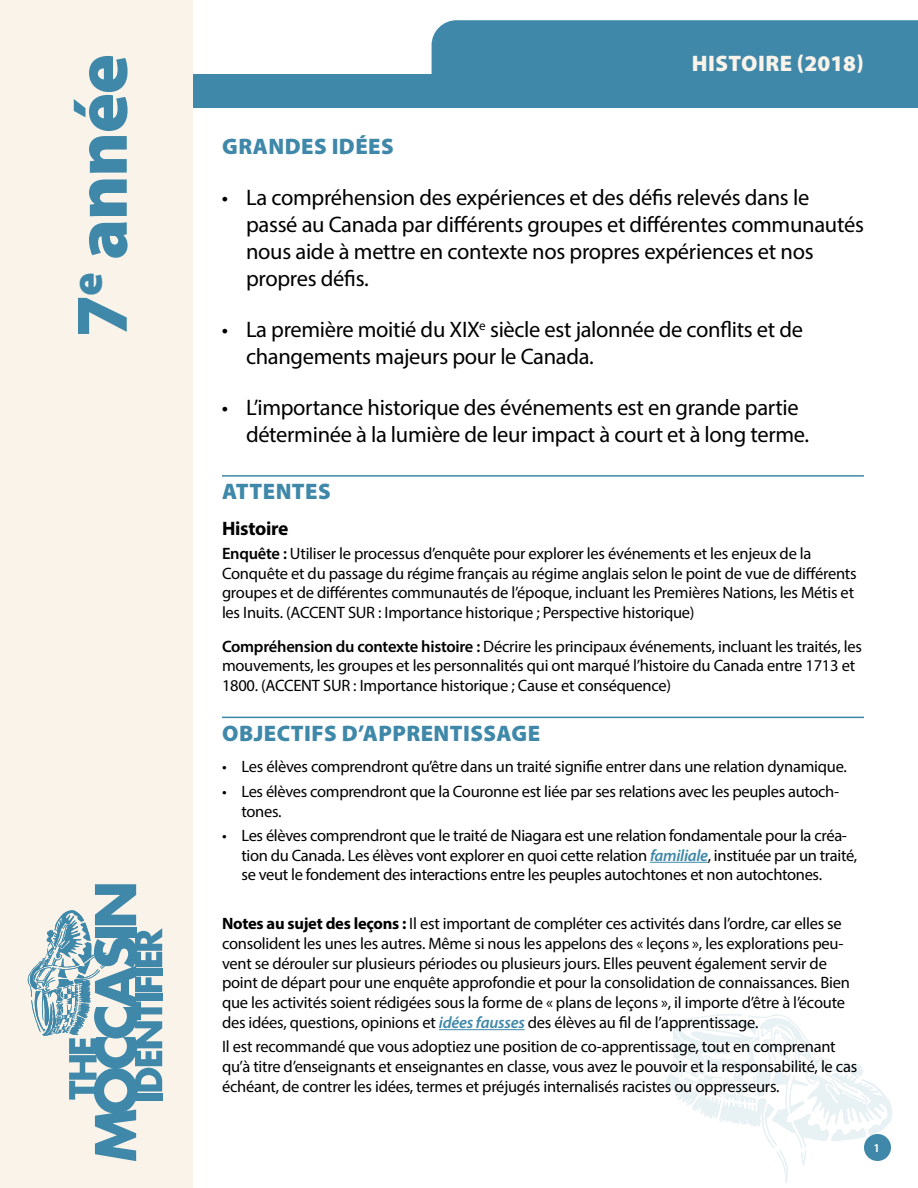
<style>
.page{position:relative;width:918px;height:1188px;background:#fff}
.page>*{position:absolute;margin:0;border:0;box-sizing:border-box;transform-origin:0 0}
.t1{font:900 75px "Myriad Pro";letter-spacing:-.02em;color:#3f88a9}
.t2{font:22.5px/27px "Myriad Pro";letter-spacing:-.015em;color:#000}
.t3{font:900 22.5px "Myriad Pro";letter-spacing:.02em;color:#3f88a9}
.t4{font:900 22.5px "Myriad Pro";letter-spacing:.02em;color:#faf3ea}
.t5{font:700 19.5px "Myriad Pro";letter-spacing:-.015em;color:#000}
.t6{font:16.5px/19.8px "Myriad Pro";letter-spacing:-.015em;color:#000}
.t7{font:700 condensed 12px "Myriad Pro";color:#fff}
.s1{font-weight:600}
.s2{font-weight:600;font-style:italic;color:#3f88a9}
.s3{font-weight:700}
</style>
<div class="page">
<div style="left:0;top:0;width:194px;height:1188px;background:#faf3ea"></div>
<svg style="left:664px;top:1014px;width:228px;height:169px"></svg>
<svg style="left:28px;top:884px;width:134px;height:277px"></svg>
<div style="left:864px;top:1134px;width:27px;height:27px;background:#3f88a9;border-radius:50%"></div>
<div style="left:194px;top:75px;width:724px;height:33px;background:#3f88a9"></div>
<div style="left:432px;top:20px;width:486px;height:55px;background:#3f88a9"></div>
<hr style="left:222px;top:475px;width:642px;height:2px;background:#3f88a9">
<hr style="left:222px;top:717px;width:642px;height:1px;background:#3f88a9">
<hr style="left:650px;top:862px;width:58px;height:1px;background:#3f88a9">
<hr style="left:439px;top:1029px;width:86px;height:1px;background:#3f88a9">
<h1 class="t1" style="left:51px;top:337px;width:285px;rotate:-90deg">7<sup>e</sup> année</h1>
<h2 class="t4" style="left:692px;top:48px;width:173px">HISTOIRE (2018)</h2>
<h2 class="t3" style="left:222px;top:132px;width:173px">GRANDES IDÉES</h2>
<h2 class="t2" style="left:246px;top:184px;width:619px;text-indent:-24px">• La compréhension des expériences et des défis relevés dans le passé au Canada par différents groupes et différentes communautés nous aide à mettre en contexte nos propres expériences et nos propres défis.</h2>
<h2 class="t2" style="left:246px;top:316px;width:558px;text-indent:-24px">• La première moitié du XIX<sup>e</sup> siècle est jalonnée de conflits et de changements majeurs pour le Canada.</h2>
<h2 class="t2" style="left:246px;top:394px;width:565px;text-indent:-24px">• L’importance historique des événements est en grande partie déterminée à la lumière de leur impact à court et à long terme.</h2>
<h2 class="t3" style="left:222px;top:477px;width:110px">ATTENTES</h2>
<p class="t5" style="left:222px;top:515px;width:68px">Histoire</p>
<p class="t6" style="left:222px;top:543px;width:636px"><span class="s1">Enquête :</span> Utiliser le processus d’enquête pour explorer les événements et les enjeux de la Conquête et du passage du régime français au régime anglais selon le point de vue de différents groupes et de différentes communautés de l’époque, incluant les Premières Nations, les Métis et les Inuits. (ACCENT SUR : Importance historique ; Perspective historique)</p>
<p class="t6" style="left:222px;top:636px;width:641px"><span class="s1">Compréhension du contexte histoire :</span> Décrire les principaux événements, incluant les traités, les mouvements, les groupes et les personnalités qui ont marqué l’histoire du Canada entre 1713 et<br>1800. (ACCENT SUR : Importance historique ; Cause et conséquence)</p>
<h2 class="t3" style="left:222px;top:718px;width:319px">OBJECTIFS D’APPRENTISSAGE</h2>
<p class="t6" style="left:222px;top:757px;width:627px">• Les élèves comprendront qu’être dans un traité signifie entrer dans une relation dynamique.</p>
<p class="t6" style="left:242px;top:781px;width:599px;text-indent:-20px">• Les élèves comprendront que la Couronne est liée par ses relations avec les peuples autoch&shy;tones.</p>
<p class="t6" style="left:242px;top:825px;width:617px;text-indent:-20px">• Les élèves comprendront que le traité de Niagara est une relation fondamentale pour la créa&shy;tion du Canada. Les élèves vont explorer en quoi cette relation <span class="s2">familiale</span>, instituée par un traité, se veut le fondement des interactions entre les peuples autochtones et non autochtones.</p>
<p class="t6" style="left:222px;top:913px;width:629px"><span class="s3">Notes au sujet des leçons :</span> Il est important de compléter ces activités dans l’ordre, car elles se consolident les unes les autres. Même si nous les appelons des « leçons », les explorations peu&shy;vent se dérouler sur plusieurs périodes ou plusieurs jours. Elles peuvent également servir de point de départ pour une enquête approfondie et pour la consolidation de connaissances. Bien que les activités soient rédigées sous la forme de « plans de leçons », il importe d’être à l’écoute des idées, questions, opinions et <span class="s2">idées fausses</span> des élèves au fil de l’apprentissage.</p>
<p class="t6" style="left:222px;top:1037px;width:637px">Il est recommandé que vous adoptiez une position de co-apprentissage, tout en comprenant qu’à titre d’enseignants et enseignantes en classe, vous avez le pouvoir et la responsabilité, le cas échéant, de contrer les idées, termes et préjugés internalisés racistes ou oppresseurs.</p>
<p class="t7" style="left:874px;top:1141px;width:7px">1</p>
</div>
